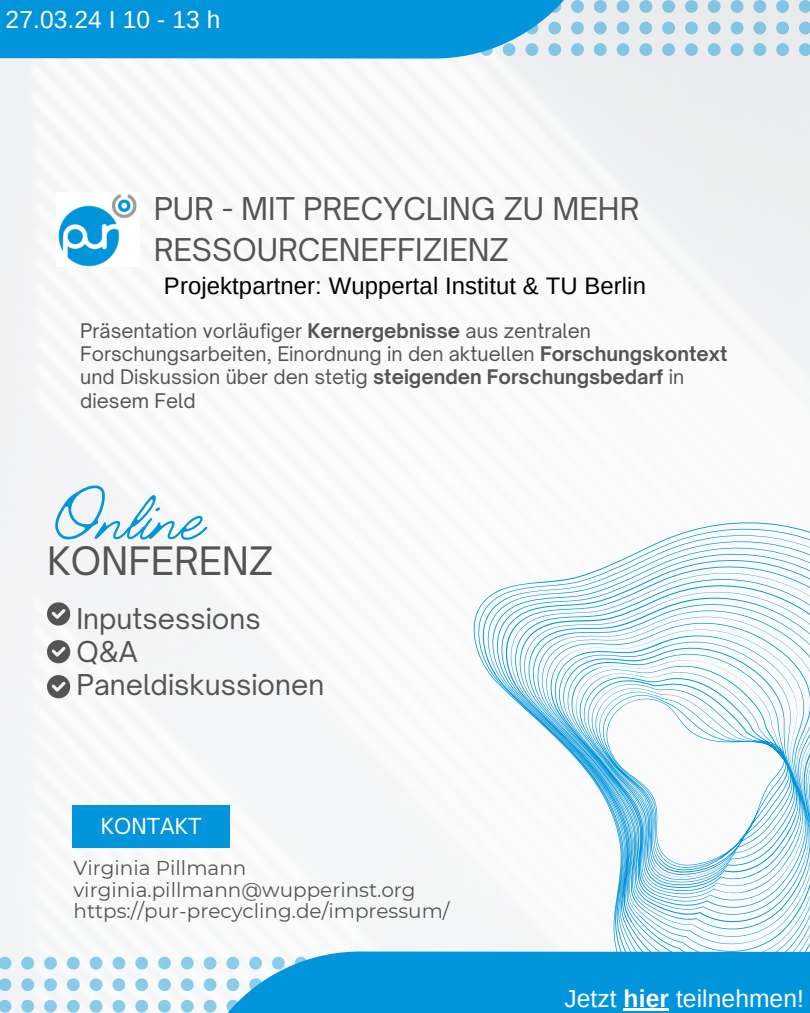
<style>
.page{position:relative;width:810px;height:1013px;background:#fff}
.page>*{position:absolute;margin:0;border:0;box-sizing:border-box;transform-origin:0 0}
.t1{font:300 76.4px "Jimmy Script";letter-spacing:.005em;color:#0295db}
.t2{font:37.5px "Open Sauce One";color:#545454}
.t3{font:30px/41px "Open Sauce One";color:#545454}
.t4{font:27.5px/33px "Open Sauce One";color:#545454}
.t5{font:24.6px "Arimo";letter-spacing:.005em;color:#fff}
.t6{font:23.9px "Arimo";letter-spacing:.005em;color:#000}
.t7{font:21.1px "Open Sauce One";color:#fff}
.t8{font:20px "Montserrat";color:#545454}
.t9{font:19.3px/23.2px "Open Sauce One";color:#545454}
.s1{font-weight:700}
</style>
<div class="page">
<img style="left:0;top:0;width:810px;height:1012px">
<svg style="left:47px;top:602px;width:23px;height:23px"></svg>
<svg style="left:47px;top:640px;width:23px;height:23px"></svg>
<svg style="left:47px;top:675px;width:23px;height:23px"></svg>
<svg style="left:344px;top:394px;width:466px;height:557px"></svg>
<svg style="left:0;top:0;width:608px;height:59px;fill:#0295db"></svg>
<div style="left:73px;top:804px;width:157px;height:43px;background:#0295db"></div>
<svg style="left:0;top:956px;width:11px;height:13px"></svg>
<svg style="left:21px;top:956px;width:13px;height:13px"></svg>
<svg style="left:44px;top:956px;width:13px;height:13px"></svg>
<svg style="left:67px;top:956px;width:13px;height:13px"></svg>
<svg style="left:90px;top:956px;width:12px;height:13px"></svg>
<svg style="left:113px;top:956px;width:12px;height:13px"></svg>
<svg style="left:135px;top:956px;width:13px;height:13px"></svg>
<svg style="left:158px;top:956px;width:13px;height:13px"></svg>
<svg style="left:181px;top:956px;width:5px;height:13px"></svg>
<svg style="left:0;top:978px;width:11px;height:13px"></svg>
<svg style="left:21px;top:978px;width:13px;height:13px"></svg>
<svg style="left:44px;top:978px;width:13px;height:13px"></svg>
<svg style="left:67px;top:978px;width:13px;height:13px"></svg>
<svg style="left:90px;top:978px;width:12px;height:13px"></svg>
<svg style="left:113px;top:978px;width:12px;height:13px"></svg>
<svg style="left:135px;top:978px;width:13px;height:13px"></svg>
<svg style="left:158px;top:978px;width:13px;height:13px"></svg>
<svg style="left:181px;top:978px;width:5px;height:13px"></svg>
<svg style="left:0;top:999px;width:11px;height:13px"></svg>
<svg style="left:21px;top:999px;width:13px;height:13px"></svg>
<svg style="left:44px;top:999px;width:13px;height:13px"></svg>
<svg style="left:67px;top:999px;width:13px;height:13px"></svg>
<svg style="left:90px;top:999px;width:12px;height:13px"></svg>
<svg style="left:113px;top:999px;width:12px;height:13px"></svg>
<svg style="left:135px;top:999px;width:13px;height:13px"></svg>
<svg style="left:158px;top:999px;width:13px;height:13px"></svg>
<svg style="left:181px;top:999px;width:5px;height:13px"></svg>
<svg style="left:186px;top:951px;width:624px;height:61px;fill:#0295db"></svg>
<svg style="left:457px;top:0;width:13px;height:13px"></svg>
<svg style="left:480px;top:0;width:13px;height:13px"></svg>
<svg style="left:503px;top:0;width:13px;height:13px"></svg>
<svg style="left:526px;top:0;width:12px;height:13px"></svg>
<svg style="left:548px;top:0;width:13px;height:13px"></svg>
<svg style="left:571px;top:0;width:13px;height:13px"></svg>
<svg style="left:594px;top:0;width:13px;height:13px"></svg>
<svg style="left:617px;top:0;width:12px;height:13px"></svg>
<svg style="left:639px;top:0;width:13px;height:13px"></svg>
<svg style="left:662px;top:0;width:13px;height:13px"></svg>
<svg style="left:685px;top:0;width:13px;height:13px"></svg>
<svg style="left:708px;top:0;width:13px;height:13px"></svg>
<svg style="left:731px;top:0;width:12px;height:13px"></svg>
<svg style="left:753px;top:0;width:13px;height:13px"></svg>
<svg style="left:776px;top:0;width:13px;height:13px"></svg>
<svg style="left:799px;top:0;width:11px;height:13px"></svg>
<svg style="left:457px;top:22px;width:13px;height:12px"></svg>
<svg style="left:480px;top:22px;width:13px;height:12px"></svg>
<svg style="left:503px;top:22px;width:13px;height:12px"></svg>
<svg style="left:526px;top:22px;width:12px;height:12px"></svg>
<svg style="left:548px;top:22px;width:13px;height:12px"></svg>
<svg style="left:571px;top:22px;width:13px;height:12px"></svg>
<svg style="left:594px;top:22px;width:13px;height:12px"></svg>
<svg style="left:617px;top:22px;width:12px;height:12px"></svg>
<svg style="left:639px;top:22px;width:13px;height:12px"></svg>
<svg style="left:662px;top:22px;width:13px;height:12px"></svg>
<svg style="left:685px;top:22px;width:13px;height:12px"></svg>
<svg style="left:708px;top:22px;width:13px;height:12px"></svg>
<svg style="left:731px;top:22px;width:12px;height:12px"></svg>
<svg style="left:753px;top:22px;width:13px;height:12px"></svg>
<svg style="left:776px;top:22px;width:13px;height:12px"></svg>
<svg style="left:799px;top:22px;width:11px;height:12px"></svg>
<svg style="left:457px;top:43px;width:13px;height:13px"></svg>
<svg style="left:480px;top:43px;width:13px;height:13px"></svg>
<svg style="left:503px;top:43px;width:13px;height:13px"></svg>
<svg style="left:526px;top:43px;width:12px;height:13px"></svg>
<svg style="left:548px;top:43px;width:13px;height:13px"></svg>
<svg style="left:571px;top:43px;width:13px;height:13px"></svg>
<svg style="left:594px;top:43px;width:13px;height:13px"></svg>
<svg style="left:617px;top:43px;width:12px;height:13px"></svg>
<svg style="left:639px;top:43px;width:13px;height:13px"></svg>
<svg style="left:662px;top:43px;width:13px;height:13px"></svg>
<svg style="left:685px;top:43px;width:13px;height:13px"></svg>
<svg style="left:708px;top:43px;width:13px;height:13px"></svg>
<svg style="left:731px;top:43px;width:12px;height:13px"></svg>
<svg style="left:753px;top:43px;width:13px;height:13px"></svg>
<svg style="left:776px;top:43px;width:13px;height:13px"></svg>
<svg style="left:799px;top:43px;width:11px;height:13px"></svg>
<img style="left:56px;top:192px;width:83px;height:75px">
<hr style="left:624px;top:1008px;width:45px;height:2px;background:#fff">
<p class="t5" style="left:6px;top:5px;width:216px">27.03.24 I 10 - 13 h</p>
<h2 class="t3" style="left:154px;top:188px;width:487px">PUR - MIT PRECYCLING ZU MEHR<br>RESSOURCENEFFIZIENZ</h2>
<p class="t6" style="left:164px;top:273px;width:483px">Projektpartner: Wuppertal Institut &amp; TU Berlin</p>
<p class="t9" style="left:80px;top:319px;width:649px">Präsentation vorläufiger <span class="s1">Kernergebnisse</span> aus zentralen Forschungsarbeiten, Einordnung in den aktuellen <span class="s1">Forschungskontext </span>und Diskussion über den stetig <span class="s1">steigenden Forschungsbedarf</span> in diesem Feld</p>
<h5 class="t1" style="left:56px;top:468px;width:151px">Online</h5>
<h1 class="t2" style="left:47px;top:537px;width:227px">KONFERENZ</h1>
<p class="t4" style="left:76px;top:602px;width:186px">Inputsessions</p>
<h3 class="t4" style="left:76px;top:635px;width:249px">Q&amp;A<br>Paneldiskussionen</h3>
<p class="t7" style="left:101px;top:812px;width:102px">KONTAKT</p>
<p class="t8" style="left:73px;top:855px;width:174px">Virginia Pillmann</p>
<h5 class="t8" style="left:73px;top:877px;width:344px">virginia.pillmann@wupperinst.org</h5>
<p class="t8" style="left:73px;top:899px;width:378px">https://pur-precycling.de/impressum/</p>
<h4 class="t5" style="left:564px;top:984px;width:241px">Jetzt <span class="s1">hier</span> teilnehmen!</h4>
</div>
